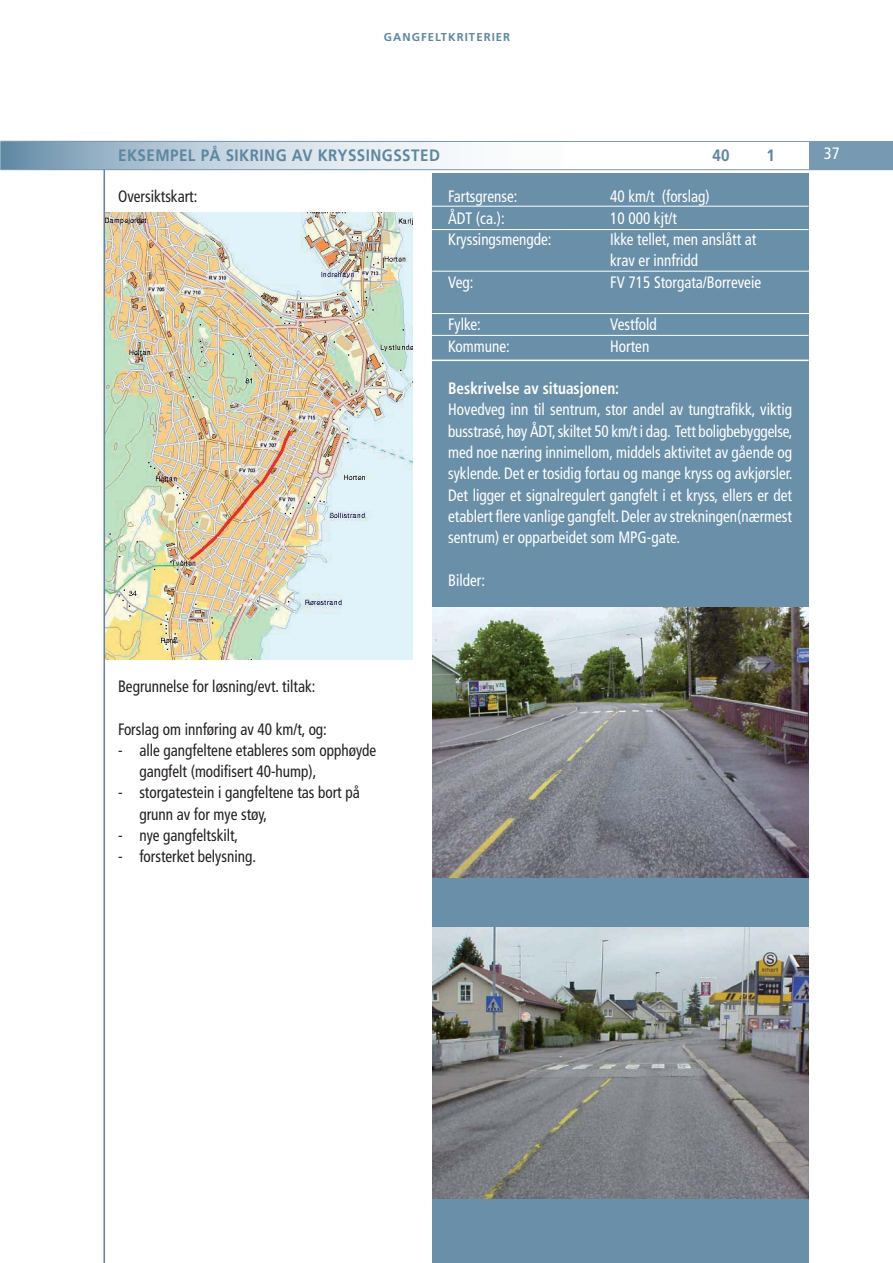
<style>
.page{position:relative;width:893px;height:1263px;background:#fff}
.page>*{position:absolute;margin:0;border:0;box-sizing:border-box;transform-origin:0 0}
.t1{font:condensed 16.5px/21.3px "Frutiger";color:#fff;scale:.92 1}
.t2{font:condensed 16.5px/21.3px "Frutiger";color:#231f20;scale:.92 1}
.t3{font:700 16.5px "Frutiger";letter-spacing:.03em;color:#5d87a1;scale:.92 1}
.t4{font:700 condensed 16.5px "Frutiger";color:#fff;scale:.92 1}
.t5{font:condensed 16.5px "Frutiger";color:#fff}
.t6{font:700 11.4px "Frutiger";letter-spacing:.09em;color:#5d87a1}
</style>
<div class="page">
<div style="left:809px;top:141px;width:83px;height:29px;background:#779ab2"></div>
<svg style="left:0;top:140px;width:808px;height:31px"></svg>
<div style="left:432px;top:173px;width:376px;height:1090px;background:#6a90a9"></div>
<hr style="left:0;top:141px;width:892px;height:1px;background:#779ab2">
<hr style="left:0;top:169px;width:892px;height:1px;background:#779ab2">
<img style="left:432px;top:607px;width:376px;height:271px">
<img style="left:432px;top:928px;width:376px;height:270px">
<hr style="left:430px;top:360px;width:378px;height:1px;background:#fff">
<hr style="left:430px;top:335px;width:378px;height:1px;background:#fff">
<hr style="left:432px;top:313px;width:378px;height:1px;background:#fff">
<hr style="left:432px;top:271px;width:378px;height:1px;background:#fff">
<hr style="left:430px;top:229px;width:378px;height:1px;background:#fff">
<hr style="left:430px;top:206px;width:378px;height:1px;background:#fff">
<img style="left:105px;top:212px;width:307px;height:447px">
<hr style="left:103px;top:170px;width:2px;height:1093px;background:#5d87a1">
<p class="t6" style="left:384px;top:33px;width:128px">GANGFELTKRITERIER</p>
<p class="t3" style="left:118px;top:149px;width:351px">EKSEMPEL PÅ SIKRING AV KRYSSINGSSTED</p>
<p class="t3" style="left:712px;top:149px;width:20px">40</p>
<p class="t3" style="left:766px;top:149px;width:11px">1</p>
<p class="t2" style="left:118px;top:187px;width:88px">Oversiktskart:</p>
<p class="t1" style="left:448px;top:187px;width:77px">Fartsgrense:</p>
<p class="t1" style="left:610px;top:187px;width:110px">40 km/t (forslag)</p>
<p class="t1" style="left:448px;top:209px;width:63px">ÅDT (ca.):</p>
<p class="t1" style="left:610px;top:209px;width:74px">10 000 kjt/t</p>
<p class="t1" style="left:448px;top:230px;width:114px">Kryssingsmengde:</p>
<p class="t1" style="left:610px;top:230px;width:160px">Ikke tellet, men anslått at krav er innfridd</p>
<p class="t1" style="left:448px;top:273px;width:29px">Veg:</p>
<p class="t1" style="left:610px;top:273px;width:165px">FV 715 Storgata/Borreveie</p>
<p class="t1" style="left:448px;top:315px;width:37px">Fylke:</p>
<p class="t1" style="left:610px;top:315px;width:52px">Vestfold</p>
<p class="t1" style="left:448px;top:336px;width:68px">Kommune:</p>
<p class="t1" style="left:610px;top:336px;width:44px">Horten</p>
<p class="t4" style="left:448px;top:382px;width:187px">Beskrivelse av situasjonen:</p>
<p class="t1" style="left:448px;top:400px;width:376px;text-align:justify">Hovedveg inn til sentrum, stor andel av tungtrafikk, viktig busstrasé, høy ÅDT, skiltet 50 km/t i dag. Tett boligbebyggelse, med noe næring innimellom, middels aktivitet av gående og syklende. Det er tosidig fortau og mange kryss og avkjørsler.<br>Det ligger et signalregulert gangfelt i et kryss, ellers er det etablert flere vanlige gangfelt. Deler av strekningen(nærmest sentrum) er opparbeidet som MPG-gate.</p>
<p class="t1" style="left:448px;top:571px;width:41px">Bilder:</p>
<p class="t5" style="left:823px;top:146px;width:17px">37</p>
<p class="t2" style="left:118px;top:677px;width:216px">Begrunnelse for løsning/evt. tiltak:</p>
<p class="t2" style="left:118px;top:720px;width:228px">Forslag om innføring av 40 km/t, og:</p>
<p class="t2" style="left:139px;top:741px;width:259px;text-indent:-21px">- alle gangfeltene etableres som opphøyde gangfelt (modifisert 40-hump),</p>
<p class="t2" style="left:139px;top:783px;width:241px;text-indent:-21px">- storgatestein i gangfeltene tas bort på grunn av for mye støy,</p>
<p class="t2" style="left:118px;top:826px;width:132px">- nye gangfeltskilt,</p>
<p class="t2" style="left:118px;top:847px;width:151px">- forsterket belysning.</p>
</div>
